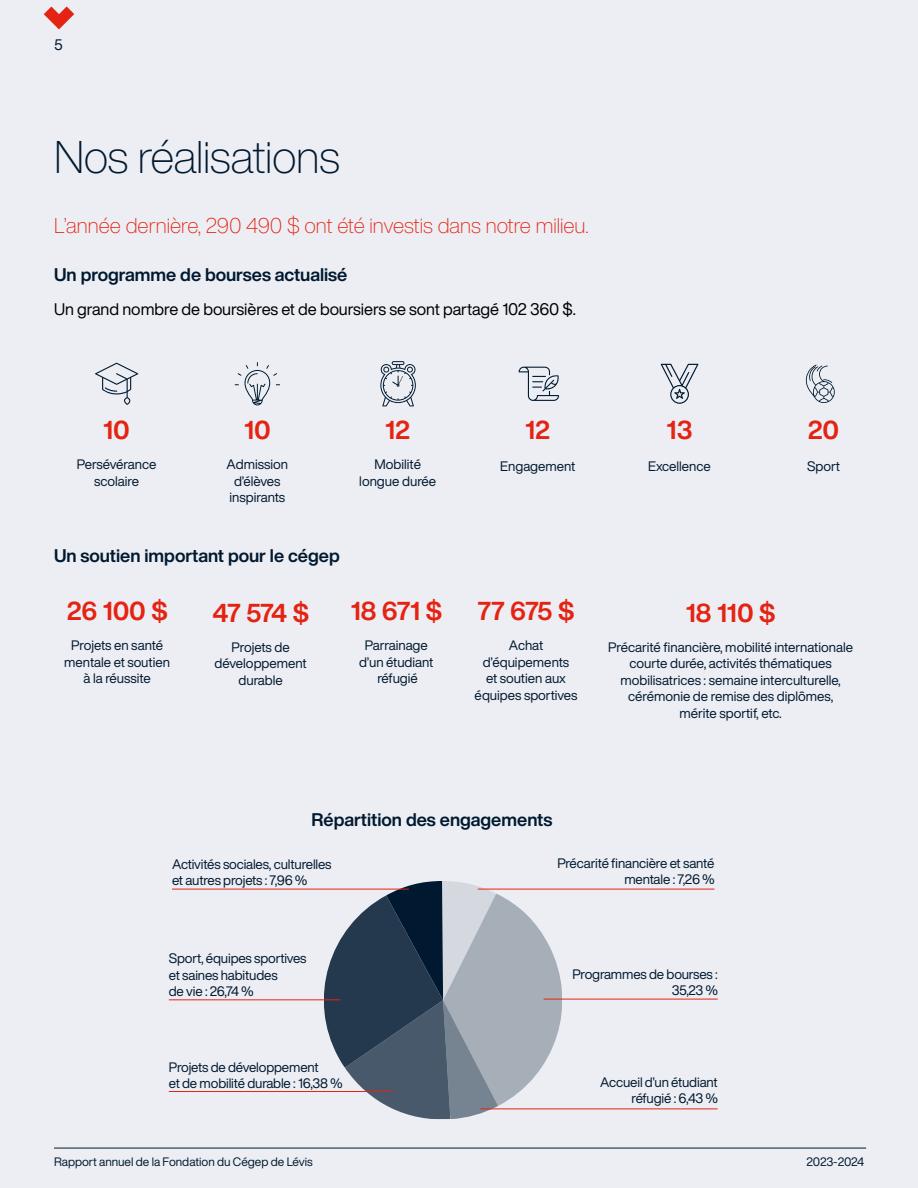
<style>
.page{position:relative;width:918px;height:1188px;background:#edeef3}
.page>*{position:absolute;margin:0;border:0;box-sizing:border-box;transform-origin:0 0}
.t1{font:300 expanded 45px "Helvetica Now Display";letter-spacing:-.01em;color:#001930}
.t2{font:700 25.5px "Helvetica Now Display";letter-spacing:-.005em;color:#e42313}
.t3{font:300 expanded 21px "Helvetica Now Display";color:#e42313}
.t4{font:700 18px "Helvetica Now Display";color:#001930}
.t5{font:16.5px "CL Helvetica Now Display Regular";color:#000}
.t6{font:15px "CL Helvetica Now Display Regular";color:#001930}
.t7{font:13.5px/16.5px "CL Helvetica Now Display Regular";letter-spacing:-.01em;color:#001930;text-align:center}
.t8{font:12px "CL Helvetica Now Display Regular";color:#001930}
.t9{font:12px "CL Helvetica Now Display Regular";letter-spacing:-.02em;color:#001930}
</style>
<div class="page">
<svg style="left:324px;top:881px;width:238px;height:238px"></svg>
<hr style="left:169px;top:1091px;width:224px;height:1px;background:#e42313">
<hr style="left:169px;top:999px;width:172px;height:1px;background:#e42313">
<hr style="left:478px;top:889px;width:236px;height:1px;background:#e42313">
<hr style="left:172px;top:889px;width:237px;height:1px;background:#e42313">
<hr style="left:544px;top:999px;width:174px;height:1px;background:#e42313">
<hr style="left:481px;top:1109px;width:237px;height:1px;background:#e42313">
<svg style="left:95px;top:363px;width:43px;height:42px"></svg>
<svg style="left:235px;top:362px;width:45px;height:43px"></svg>
<svg style="left:380px;top:361px;width:36px;height:45px"></svg>
<svg style="left:519px;top:367px;width:40px;height:34px"></svg>
<svg style="left:661px;top:364px;width:37px;height:40px"></svg>
<svg style="left:806px;top:365px;width:29px;height:38px"></svg>
<hr style="left:54px;top:1148px;width:812px;height:1px;background:#001930">
<svg style="left:44px;top:6px;width:30px;height:23px"></svg>
<p class="t6" style="left:54px;top:34px;width:10px">5</p>
<h1 class="t1" style="left:54px;top:127px;width:288px">Nos réalisations</h1>
<h3 class="t3" style="left:54px;top:211px;width:536px">L’année dernière, 290 490 $ ont été investis dans notre milieu.</h3>
<h3 class="t4" style="left:54px;top:262px;width:295px">Un programme de bourses actualisé</h3>
<p class="t5" style="left:54px;top:298px;width:523px">Un grand nombre de boursières et de boursiers se sont partagé 102 360 $.</p>
<h2 class="t2" style="left:103px;top:413px;width:28px">10</h2>
<p class="t7" style="left:77px;top:456px;width:81px">Persévérance scolaire</p>
<h2 class="t2" style="left:244px;top:413px;width:28px">10</h2>
<p class="t7" style="left:227px;top:456px;width:63px">Admission d’élèves inspirants</p>
<h2 class="t2" style="left:385px;top:413px;width:27px">12</h2>
<p class="t7" style="left:359px;top:456px;width:79px">Mobilité longue durée</p>
<h3 class="t4" style="left:54px;top:543px;width:287px">Un soutien important pour le cégep</h3>
<h2 class="t2" style="left:67px;top:594px;width:102px">26 100 $</h2>
<p class="t7" style="left:64px;top:637px;width:107px">Projets en santé mentale et soutien à la réussite</p>
<h2 class="t2" style="left:212px;top:595px;width:98px">47 574 $</h2>
<p class="t7" style="left:215px;top:639px;width:94px">Projets de développement durable</p>
<h2 class="t2" style="left:351px;top:594px;width:93px">18 671 $</h2>
<p class="t7" style="left:359px;top:637px;width:76px">Parrainage d’un étudiant réfugié</p>
<h2 class="t2" style="left:525px;top:413px;width:27px">12</h2>
<p class="t7" style="left:500px;top:458px;width:77px">Engagement</p>
<h2 class="t2" style="left:667px;top:413px;width:27px">13</h2>
<p class="t7" style="left:648px;top:458px;width:64px">Excellence</p>
<h2 class="t2" style="left:808px;top:413px;width:33px">20</h2>
<p class="t7" style="left:807px;top:458px;width:34px">Sport</p>
<h2 class="t2" style="left:478px;top:594px;width:98px">77 675 $</h2>
<p class="t7" style="left:475px;top:637px;width:104px">Achat d’équipements<br>et soutien aux équipes sportives</p>
<h2 class="t2" style="left:686px;top:595px;width:91px">18 110 $</h2>
<p class="t7" style="left:608px;top:639px;width:246px">Précarité financière, mobilité internationale courte durée, activités thématiques mobilisatrices : semaine interculturelle, cérémonie de remise des diplômes, mérite sportif, etc.</p>
<h3 class="t4" style="left:312px;top:807px;width:242px">Répartition des engagements</h3>
<p class="t7" style="left:172px;top:856px;width:161px;text-align:left">Activités sociales, culturelles et autres projets : 7,96 %</p>
<p class="t7" style="left:557px;top:855px;width:159px;text-align:right">Précarité financière et santé mentale : 7,26 %</p>
<p class="t7" style="left:169px;top:950px;width:139px;text-align:left">Sport, équipes sportives et saines habitudes<br>de vie : 26,74 %</p>
<p class="t7" style="left:169px;top:1059px;width:175px;text-align:left">Projets de développement<br>et de mobilité durable : 16,38 %</p>
<p class="t7" style="left:572px;top:966px;width:147px;text-align:right">Programmes de bourses :<br>35,23 %</p>
<p class="t7" style="left:600px;top:1074px;width:119px;text-align:right">Accueil d’un étudiant réfugié : 6,43 %</p>
<p class="t8" style="left:54px;top:1154px;width:260px">Rapport annuel de la Fondation du Cégep de Lévis</p>
<p class="t9" style="left:807px;top:1154px;width:59px">2023-2024</p>
</div>
